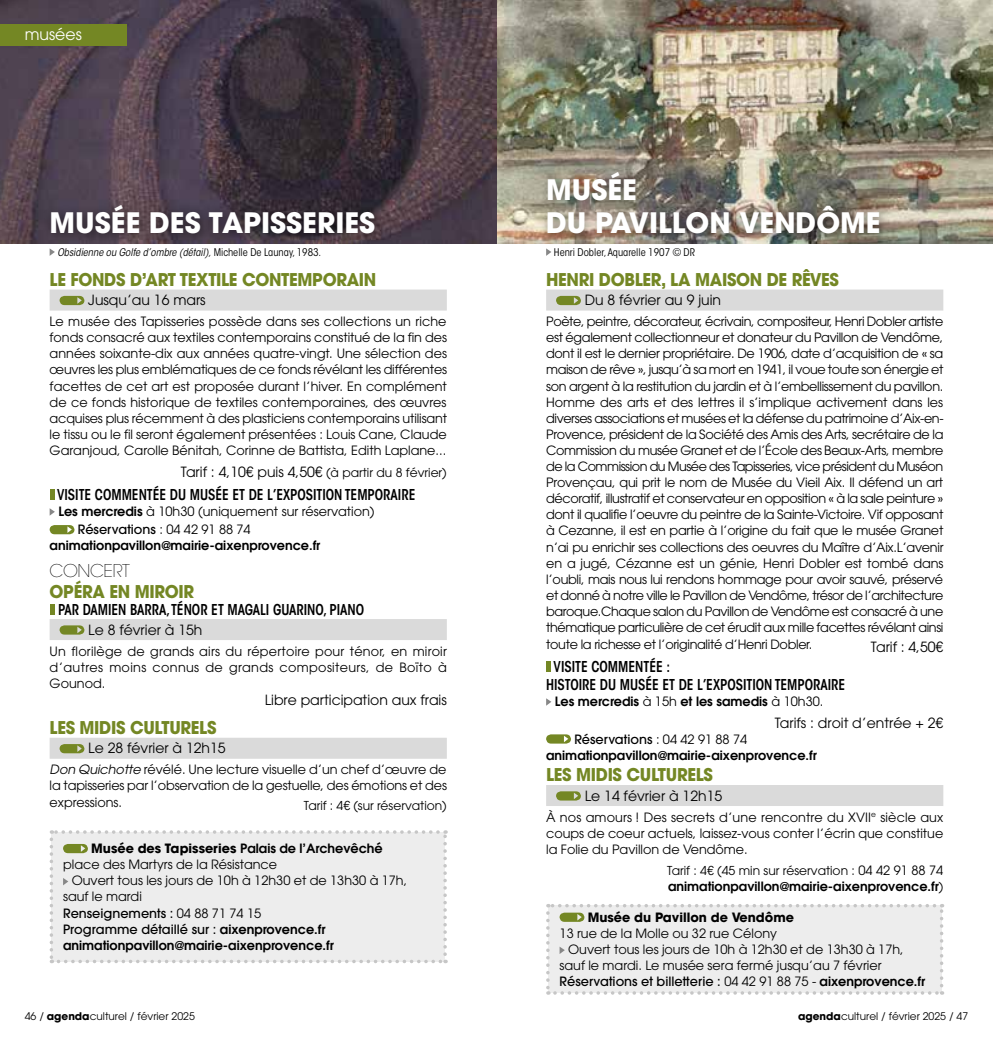
<style>
.page{position:relative;width:993px;height:1042px;background:#fff}
.page>*{position:absolute;margin:0;border:0;box-sizing:border-box;transform-origin:0 0}
.t1{font:700 28px/33.6px "ITC Avant Garde Pro";color:#fff}
.t2{font:700 17.5px "ITC Avant Garde Pro";letter-spacing:-.02em;color:#748724;scale:.94 1}
.t3{font:200 17.5px "ITC Avant Garde Pro";letter-spacing:-.02em;color:#000}
.t4{font:15.75px "ITC Avant Garde Pro";color:#fff}
.t5{font:600 condensed 14.88px/17.8px "ITC Avant Garde Std";color:#000;scale:.92 1}
.t6{font:14px "ITC Avant Garde Pro";color:#000}
.t7{font:12.78px/16.1px "ITC Avant Garde Pro";color:#000;text-align:justify}
.t8{font:600 12.78px/16.1px "ITC Avant Garde Pro";color:#000}
.t9{font:500 12.78px "ITC Avant Garde Pro";color:#000}
.t10{font:700 12.78px "ITC Avant Garde Pro";color:#000}
.t11{font:12.25px "ITC Avant Garde Pro";color:#000}
.t12{font:10.5px "ITC Avant Garde Pro";color:#000}
.t13{font:italic condensed 10.5px "ITC Avant Garde Std";color:#000}
.t14{font:condensed 10.5px "ITC Avant Garde Std";color:#000}
.s1{font-style:normal}
.s2{font-size:12.25px}
.s3{font-weight:600}
.s4{font-weight:500}
.s5{font-style:italic}
.s6{font-weight:700}
.s7{font-weight:400}
.s8{font-size:12.78px}
.s9{font-weight:400;font-size:12.25px}
</style>
<div class="page">
<img style="left:0;top:0;width:992px;height:243px">
<div style="left:539px;top:163px;width:352px;height:83px;background:#000;opacity:.5"></div>
<svg style="left:546px;top:248px;width:5px;height:8px"></svg>
<div style="left:0;top:25px;width:126px;height:21px;background:#748724"></div>
<div style="left:43px;top:197px;width:343px;height:49px;background:#000;opacity:.5"></div>
<svg style="left:50px;top:248px;width:5px;height:8px"></svg>
<div style="left:50px;top:830px;width:396px;height:133px;background:#ededed"></div>
<div style="left:546px;top:904px;width:397px;height:90px;background:#ededed"></div>
<div style="left:50px;top:289px;width:396px;height:21px;background:#dadada"></div>
<svg style="left:60px;top:296px;width:24px;height:9px"></svg>
<div style="left:50px;top:489px;width:5px;height:10px;background:#748724"></div>
<svg style="left:50px;top:508px;width:5px;height:8px"></svg>
<svg style="left:50px;top:525px;width:24px;height:9px"></svg>
<div style="left:50px;top:738px;width:396px;height:21px;background:#dadada"></div>
<svg style="left:60px;top:744px;width:24px;height:9px"></svg>
<div style="left:546px;top:785px;width:397px;height:21px;background:#dadada"></div>
<svg style="left:556px;top:791px;width:24px;height:9px"></svg>
<div style="left:50px;top:619px;width:396px;height:21px;background:#dadada"></div>
<div style="left:50px;top:604px;width:5px;height:11px;background:#748724"></div>
<svg style="left:60px;top:625px;width:24px;height:9px"></svg>
<div style="left:546px;top:289px;width:397px;height:21px;background:#dadada"></div>
<svg style="left:556px;top:296px;width:24px;height:9px"></svg>
<div style="left:546px;top:661px;width:5px;height:11px;background:#748724"></div>
<svg style="left:546px;top:698px;width:5px;height:8px"></svg>
<svg style="left:546px;top:734px;width:24px;height:9px"></svg>
<p class="t4" style="left:25px;top:25px;width:59px">musées</p>
<h1 class="t1" style="left:50px;top:206px;width:327px">MUSÉE DES TAPISSERIES</h1>
<p class="t13" style="left:57px;top:246px;width:265px">Obsidienne ou Golfe d’ombre (détail), <span class="s1">Michelle De Launay, 1983.</span></p>
<h2 class="t2" style="left:50px;top:268px;width:349px">LE FONDS D’ART TEXTILE CONTEMPORAIN</h2>
<p class="t6" style="left:88px;top:291px;width:119px">Jusqu’au 16 mars</p>
<p class="t7" style="left:50px;top:313px;width:399px">Le musée des Tapisseries possède dans ses collections un riche fonds consacré aux textiles contemporains constitué de la fin des années soixante-dix aux années quatre-vingt. Une sélection des œuvres les plus emblématiques de ce fonds révélant les différentes facettes de cet art est proposée durant l’hiver. En complément de ce fonds historique de textiles contemporaines, des œuvres acquises plus récemment à des plasticiens contemporains utilisant le tissu ou le fil seront également présentées : Louis Cane, Claude Garanjoud, Carolle Bénitah, Corinne de Battista, Edith Laplane...</p>
<p class="t6" style="left:181px;top:463px;width:267px">Tarif : 4,10€ puis 4,50€ <span class="s2">(à partir du 8 février)</span></p>
<p class="t5" style="left:57px;top:485px;width:391px">VISITE COMMENTÉE DU MUSÉE ET DE L’EXPOSITION TEMPORAIRE</p>
<p class="t7" style="left:78px;top:501px;width:298px;line-height:18.6px;text-indent:-19px"><span class="s3">Les mercredis</span> à 10h30 (uniquement sur réservation)<br><span class="s4">Réservations</span> : 04 42 91 88 74</p>
<p class="t8" style="left:50px;top:537px;width:272px">animationpavillon@mairie-aixenprovence.fr</p>
<h2 class="t3" style="left:50px;top:559px;width:82px">CONCERT</h2>
<h2 class="t2" style="left:50px;top:579px;width:155px">OPÉRA EN MIROIR</h2>
<p class="t5" style="left:58px;top:601px;width:334px">PAR DAMIEN BARRA,TÉNOR ET MAGALI GUARINO, PIANO</p>
<p class="t6" style="left:88px;top:621px;width:116px">Le 8 février à 15h</p>
<p class="t7" style="left:50px;top:643px;width:398px">Un florilège de grands airs du répertoire pour ténor, en miroir d’autres moins connus de grands compositeurs, de Boïto à Gounod.</p>
<p class="t6" style="left:265px;top:691px;width:183px">Libre participation aux frais</p>
<h2 class="t2" style="left:50px;top:716px;width:179px">LES MIDIS CULTURELS</h2>
<p class="t6" style="left:88px;top:739px;width:139px">Le 28 février à 12h15</p>
<p class="t7" style="left:50px;top:761px;width:399px"><span class="s5">Don Quichotte</span> révélé. Une lecture visuelle d’un chef d’œuvre de la tapisseries par l’observation de la gestuelle, des émotions et des expressions.</p>
<p class="t11" style="left:304px;top:798px;width:144px">Tarif : 4€ (sur réservation)</p>
<p class="t7" style="left:63px;top:840px;width:321px;text-indent:28px"><span class="s6">Musée des Tapisseries</span> <span class="s3">Palais de l’Archevêché </span>place des Martyrs de la Résistance</p>
<p class="t7" style="left:63px;top:872px;width:345px;text-align:left;text-indent:9px">Ouvert tous les jours de 10h à 12h30 et de 13h30 à 17h, sauf le mardi<br><span class="s4">Renseignements :</span> 04 88 71 74 15<br><span class="s4">Programme détaillé sur :</span> <span class="s3">aixenprovence.fr animationpavillon@mairie-aixenprovence.fr</span></p>
<h1 class="t1" style="left:546px;top:172px;width:336px">MUSÉE<br>DU PAVILLON VENDÔME</h1>
<p class="t14" style="left:553px;top:246px;width:142px">Henri Dobler, Aquarelle 1907 © DR</p>
<h2 class="t2" style="left:546px;top:268px;width:313px">HENRI DOBLER, LA MAISON DE RÊVES</h2>
<p class="t6" style="left:584px;top:291px;width:138px">Du 8 février au 9 juin</p>
<p class="t7" style="left:546px;top:313px;width:399px">Poète, peintre, décorateur, écrivain, compositeur, Henri Dobler artiste est également collectionneur et donateur du Pavillon de Vendôme, dont il est le dernier propriétaire. De 1906, date d’acquisition de « sa maison de rêve », jusqu’à sa mort en 1941, il voue toute son énergie et son argent à la restitution du jardin et à l’embellissement du pavillon.<br>Homme des arts et des lettres il s’implique activement dans les diverses associations et musées et la défense du patrimoine d’Aix-en-Provence, président de la Société des Amis des Arts, secrétaire de la Commission du musée Granet et de l’École des Beaux-Arts, membre de la Commission du Musée des Tapisseries, vice président du Muséon Provençau, qui prit le nom de Musée du Vieil Aix. Il défend un art décoratif, illustratif et conservateur en opposition « à la sale peinture » dont il qualifie l’oeuvre du peintre de la Sainte-Victoire. Vif opposant à Cezanne, il est en partie à l’origine du fait que le musée Granet n’ai pu enrichir ses collections des oeuvres du Maître d’Aix.L’avenir en a jugé, Cézanne est un génie, Henri Dobler est tombé dans l’oubli, mais nous lui rendons hommage pour avoir sauvé, préservé et donné à notre ville le Pavillon de Vendôme, trésor de l’architecture baroque.Chaque salon du Pavillon de Vendôme est consacré à une thématique particulière de cet érudit aux mille facettes révélant ainsi toute la richesse et l’originalité d’Henri Dobler.</p>
<p class="t6" style="left:870px;top:638px;width:74px">Tarif : 4,50€</p>
<p class="t5" style="left:546px;top:657px;width:326px;text-indent:7px">VISITE COMMENTÉE :<br>HISTOIRE DU MUSÉE ET DE L’EXPOSITION TEMPORAIRE</p>
<p class="t8" style="left:554px;top:693px;width:270px">Les mercredis <span class="s7">à 15h</span> et les samedis <span class="s7">à 10h30.</span></p>
<p class="t6" style="left:774px;top:713px;width:170px">Tarifs : droit d’entrée + 2€</p>
<p class="t8" style="left:546px;top:730px;width:272px;text-indent:28px"><span class="s4">Réservations</span> <span class="s7">: 04 42 91 88 74 </span>animationpavillon@mairie-aixenprovence.fr</p>
<h2 class="t2" style="left:546px;top:763px;width:179px">LES MIDIS CULTURELS</h2>
<p class="t6" style="left:584px;top:787px;width:139px">Le 14 février à 12h15</p>
<p class="t7" style="left:546px;top:809px;width:398px">À nos amours ! Des secrets d’une rencontre du XVII<sup>e</sup> siècle aux coups de coeur actuels, laissez-vous conter l’écrin que constitue la Folie du Pavillon de Vendôme.</p>
<p class="t11" style="left:667px;top:863px;width:277px">Tarif : 4€ (45 min sur réservation : <span class="s8">04 42 91 88 74</span></p>
<p class="t8" style="left:668px;top:878px;width:277px">animationpavillon@mairie-aixenprovence.fr<span class="s9">)</span></p>
<p class="t10" style="left:587px;top:908px;width:208px">Musée du Pavillon de Vendôme</p>
<p class="t7" style="left:559px;top:925px;width:219px">13 rue de la Molle ou 32 rue Célony</p>
<p class="t7" style="left:568px;top:941px;width:337px">Ouvert tous les jours de 10h à 12h30 et de 13h30 à 17h,</p>
<p class="t7" style="left:559px;top:957px;width:323px">sauf le mardi. Le musée sera fermé jusqu’au 7 février</p>
<p class="t9" style="left:559px;top:973px;width:367px">Réservations et billetterie : <span class="s7">04 42 91 88 75 -</span> <span class="s3">aixenprovence.fr</span></p>
<p class="t12" style="left:25px;top:1009px;width:171px">46 / <span class="s6">agenda</span>culturel / février 2025</p>
<p class="t12" style="left:797px;top:1009px;width:171px"><span class="s6">agenda</span>culturel / février 2025 / 47</p>
</div>
